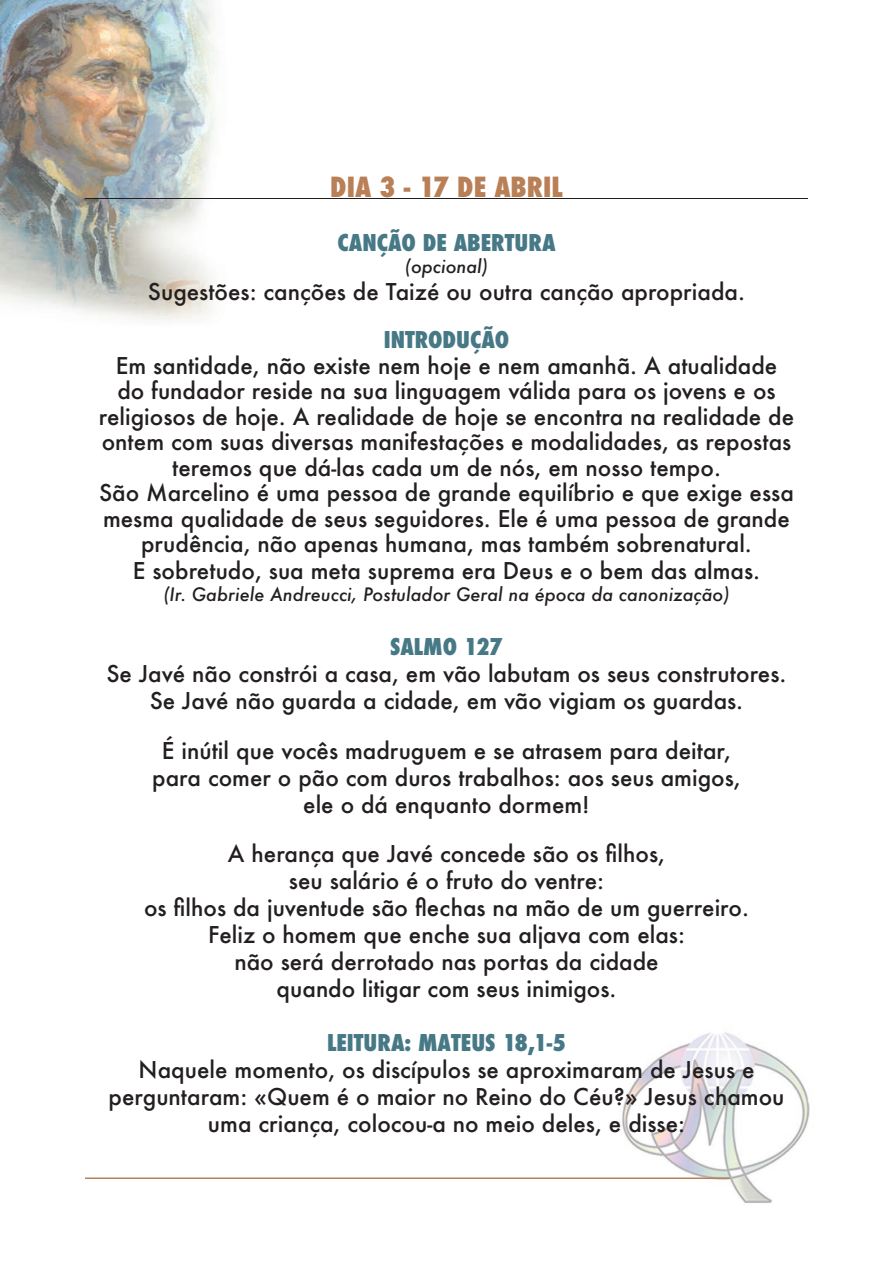
<style>
.page{position:relative;width:893px;height:1263px;background:#fff}
.page>*{position:absolute;margin:0;border:0;box-sizing:border-box;transform-origin:0 0}
.giorno{font:800 condensed 27px "Futura";color:#b97f56}
.t1{font:500 22.5px/25.5px "Futura";color:#231f20;text-align:center}
.titolo{font:800 condensed 22.5px "Futura";color:#467886}
.firma{font:italic 500 18px "Futura";color:#231f20}
</style>
<div class="page">
<img style="left:0;top:0;width:216px;height:321px">
<img style="left:622px;top:1032px;width:188px;height:171px">
<hr style="left:85px;top:1177px;width:645px;height:2px;background:#b97f56">
<hr style="left:85px;top:198px;width:723px;height:1px;background:#231f20">
<p class="giorno" style="left:330px;top:168px;width:234px">DIA 3 - 17 DE ABRIL</p>
<p class="titolo" style="left:337px;top:228px;width:220px">CANÇÃO DE ABERTURA</p>
<p class="firma" style="left:405px;top:254px;width:85px">(opcional)</p>
<p class="t1" style="left:148px;top:278px;width:599px">Sugestões: canções de Taizé ou outra canção apropriada.</p>
<p class="titolo" style="left:384px;top:325px;width:127px">INTRODUÇÃO</p>
<p class="t1" style="left:99px;top:353px;width:697px">Em santidade, não existe nem hoje e nem amanhã. A atualidade<br>do fundador reside na sua linguagem válida para os jovens e os religiosos de hoje. A realidade de hoje se encontra na realidade de ontem com suas diversas manifestações e modalidades, as repostas teremos que dá-las cada um de nós, em nosso tempo.</p>
<p class="t1" style="left:99px;top:480px;width:696px">São Marcelino é uma pessoa de grande equilíbrio e que exige essa mesma qualidade de seus seguidores. Ele é uma pessoa de grande prudência, não apenas humana, mas também sobrenatural.</p>
<p class="t1" style="left:133px;top:558px;width:629px">E sobretudo, sua meta suprema era Deus e o bem das almas.</p>
<p class="firma" style="left:163px;top:582px;width:568px">(Ir. Gabriele Andreucci, Postulador Geral na época da canonização)</p>
<p class="titolo" style="left:390px;top:631px;width:114px">SALMO 127</p>
<p class="t1" style="left:107px;top:661px;width:681px">Se Javé não constrói a casa, em vão labutam os seus construtores.</p>
<p class="t1" style="left:150px;top:688px;width:595px">Se Javé não guarda a cidade, em vão vigiam os guardas.</p>
<p class="t1" style="left:162px;top:737px;width:571px">É inútil que vocês madruguem e se atrasem para deitar,</p>
<p class="t1" style="left:152px;top:764px;width:590px">para comer o pão com duros trabalhos: aos seus amigos,</p>
<p class="t1" style="left:303px;top:791px;width:288px">ele o dá enquanto dormem!</p>
<p class="t1" style="left:228px;top:841px;width:439px">A herança que Javé concede são os filhos,</p>
<p class="t1" style="left:289px;top:868px;width:317px">seu salário é o fruto do ventre:</p>
<p class="t1" style="left:144px;top:895px;width:606px">os filhos da juventude são flechas na mão de um guerreiro.</p>
<p class="t1" style="left:208px;top:922px;width:478px">Feliz o homem que enche sua aljava com elas:</p>
<p class="t1" style="left:234px;top:949px;width:426px">não será derrotado nas portas da cidade</p>
<p class="t1" style="left:276px;top:976px;width:342px">quando litigar com seus inimigos.</p>
<p class="titolo" style="left:327px;top:1027px;width:240px">LEITURA: MATEUS 18,1-5</p>
<p class="t1" style="left:109px;top:1056px;width:677px;line-height:27px">Naquele momento, os discípulos se aproximaram de Jesus e perguntaram: «Quem é o maior no Reino do Céu?» Jesus chamou uma criança, colocou-a no meio deles, e disse:</p>
</div>
